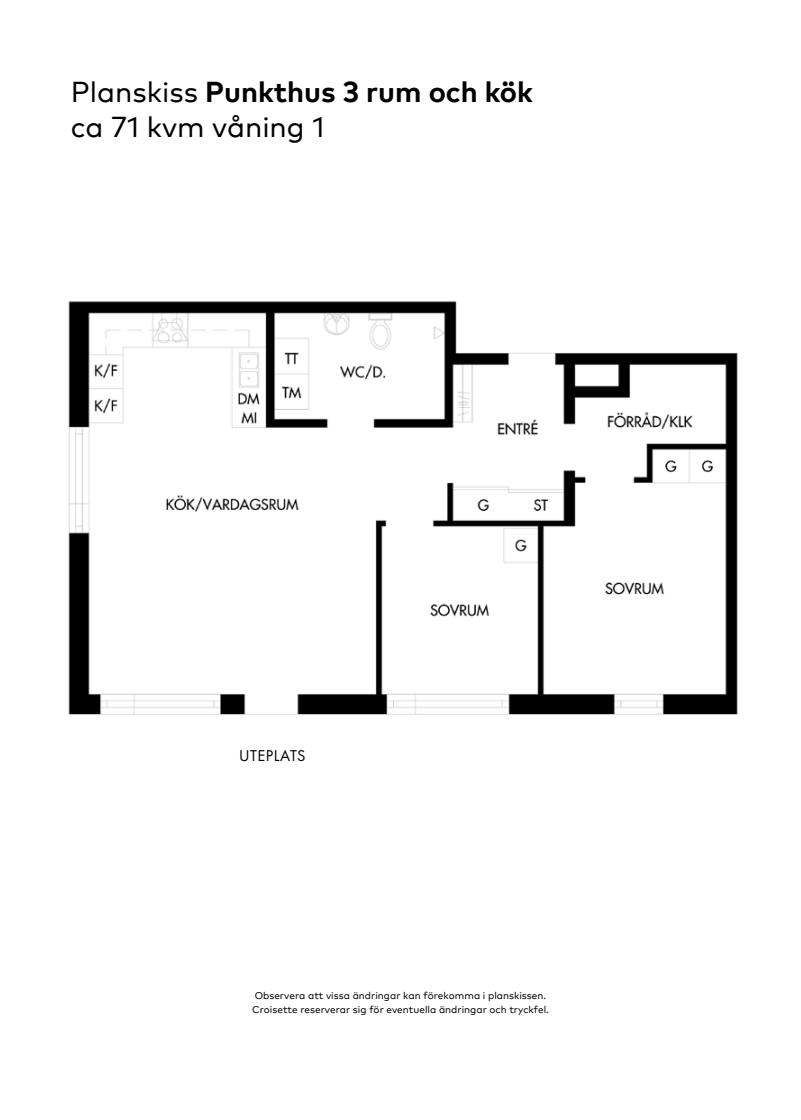
<style>
.page{position:relative;width:801px;height:1120px;background:#fff}
.page>*{position:absolute;margin:0;border:0;box-sizing:border-box;transform-origin:0 0}
.t1{font:28.75px/34.9px "Mark Pro";color:#000}
.t2{font:16.25px "Futura PT";letter-spacing:.03em;color:#000}
.t3{font:10px/13.8px "Mark Pro";color:#000}
.s1{font-weight:700}
</style>
<div class="page">
<img style="left:68px;top:301px;width:670px;height:414px">
<h1 class="t1" style="left:71px;top:73px;width:463px">Planskiss <span class="s1">Punkthus 3 rum och kök </span>ca 71 kvm våning 1</h1>
<h2 class="t2" style="left:239px;top:746px;width:68px">UTEPLATS</h2>
<p class="t3" style="left:252px;top:988px;width:298px">Observera att vissa ändringar kan förekomma i planskissen.<br>Croisette reserverar sig för eventuella ändringar och tryckfel.</p>
</div>
